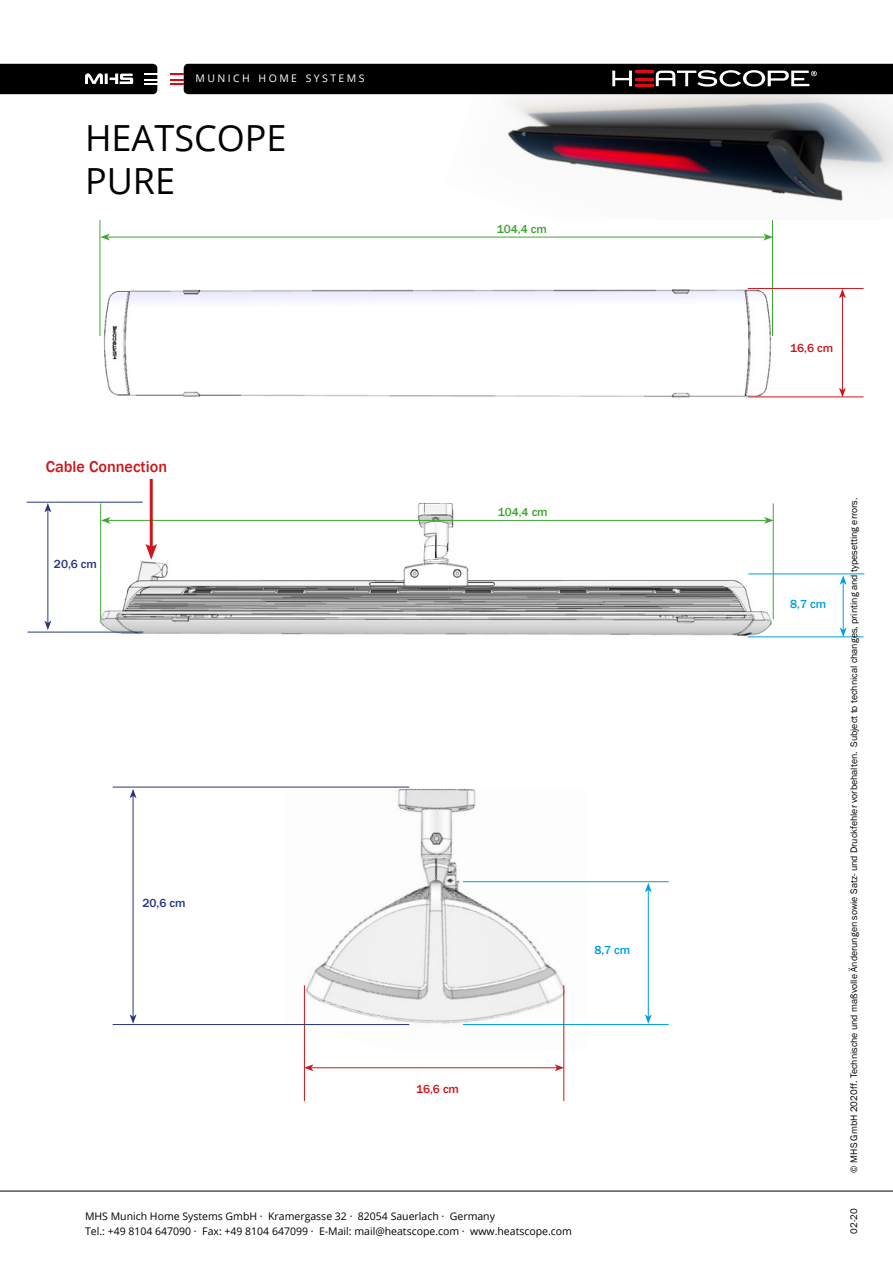
<style>
.page{position:relative;width:893px;height:1263px;background:#fff}
.page>*{position:absolute;margin:0;border:0;box-sizing:border-box;transform-origin:0 0}
.t1{font:36px/43.2px "Open Sans";color:#000}
.t2{font:500 16.2px "Franklin Gothic";color:#cd171a}
.t3{font:500 12px "Franklin Gothic";color:#3fa535}
.t4{font:500 12px "Franklin Gothic";letter-spacing:-.005em;color:#cd171a}
.t5{font:500 12px "Franklin Gothic";color:#283583}
.t6{font:500 12px "Franklin Gothic";color:#009fe3}
.t7{font:10.5px/14.7px "Open Sans";color:#000}
.t8{font:10.5px "Open Sans";letter-spacing:.23em;color:#fff}
.t9{font:9.75px "Franklin Gothic";color:#000}
</style>
<div class="page">
<img style="left:99px;top:220px;width:733px;height:178px">
<img style="left:74px;top:503px;width:714px;height:135px">
<img style="left:443px;top:94px;width:450px;height:107px">
<img style="left:302px;top:789px;width:286px;height:262px">
<hr style="left:100px;top:220px;width:1px;height:116px;background:#3fa535">
<hr style="left:772px;top:220px;width:1px;height:116px;background:#3fa535">
<hr style="left:107px;top:237px;width:659px;height:1px;background:#3fa535">
<svg style="left:100px;top:234px;width:10px;height:7px"></svg>
<svg style="left:763px;top:234px;width:9px;height:7px"></svg>
<hr style="left:748px;top:288px;width:116px;height:1px;background:#cd171a">
<hr style="left:748px;top:396px;width:116px;height:1px;background:#cd171a">
<hr style="left:842px;top:296px;width:1px;height:94px;background:#cd171a">
<svg style="left:839px;top:289px;width:7px;height:9px"></svg>
<svg style="left:839px;top:388px;width:7px;height:9px"></svg>
<hr style="left:100px;top:503px;width:1px;height:116px;background:#3fa535">
<hr style="left:773px;top:503px;width:1px;height:116px;background:#3fa535">
<hr style="left:108px;top:520px;width:658px;height:1px;background:#3fa535">
<svg style="left:101px;top:517px;width:10px;height:7px"></svg>
<svg style="left:764px;top:517px;width:10px;height:7px"></svg>
<hr style="left:748px;top:573px;width:116px;height:1px;background:#009fe3">
<hr style="left:843px;top:582px;width:1px;height:48px;background:#009fe3">
<svg style="left:840px;top:575px;width:7px;height:10px"></svg>
<svg style="left:840px;top:627px;width:7px;height:9px"></svg>
<hr style="left:748px;top:636px;width:116px;height:1px;background:#009fe3">
<hr style="left:463px;top:881px;width:206px;height:1px;background:#009fe3">
<hr style="left:648px;top:890px;width:1px;height:127px;background:#009fe3">
<svg style="left:645px;top:883px;width:7px;height:9px"></svg>
<svg style="left:645px;top:1014px;width:7px;height:10px"></svg>
<hr style="left:463px;top:1024px;width:206px;height:1px;background:#009fe3">
<hr style="left:304px;top:985px;width:1px;height:116px;background:#cd171a">
<hr style="left:563px;top:985px;width:1px;height:116px;background:#cd171a">
<hr style="left:311px;top:1067px;width:246px;height:1px;background:#cd171a">
<svg style="left:304px;top:1064px;width:10px;height:7px"></svg>
<svg style="left:555px;top:1064px;width:9px;height:7px"></svg>
<hr style="left:113px;top:787px;width:296px;height:1px;background:#283583">
<hr style="left:133px;top:796px;width:1px;height:221px;background:#283583">
<svg style="left:130px;top:789px;width:7px;height:9px"></svg>
<svg style="left:130px;top:1014px;width:7px;height:10px"></svg>
<hr style="left:113px;top:1024px;width:296px;height:1px;background:#283583">
<hr style="left:27px;top:502px;width:116px;height:1px;background:#283583">
<hr style="left:47px;top:510px;width:1px;height:113px;background:#283583">
<svg style="left:44px;top:503px;width:7px;height:9px"></svg>
<svg style="left:44px;top:621px;width:7px;height:9px"></svg>
<hr style="left:27px;top:632px;width:116px;height:1px;background:#283583">
<hr style="left:0;top:1191px;width:893px;height:1px;background:#000">
<svg style="left:0;top:64px;width:158px;height:30px;background:#151515"></svg>
<svg style="left:170px;top:64px;width:723px;height:30px;background:#121010"></svg>
<hr style="left:150px;top:479px;width:3px;height:70px;background:#cd171a">
<svg style="left:145px;top:544px;width:12px;height:16px"></svg>
<p class="t8" style="left:196px;top:71px;width:170px">MUNICH HOME SYSTEMS</p>
<h1 class="t1" style="left:85px;top:115px;width:203px">HEATSCOPE<br>PURE</h1>
<h2 class="t2" style="left:46px;top:457px;width:123px">Cable Connection</h2>
<p class="t5" style="left:54px;top:557px;width:45px">20,6 cm</p>
<p class="t5" style="left:142px;top:895px;width:45px">20,6 cm</p>
<p class="t3" style="left:497px;top:222px;width:51px">104,4 cm</p>
<p class="t3" style="left:498px;top:505px;width:51px">104,4 cm</p>
<p class="t4" style="left:416px;top:1082px;width:44px">16,6 cm</p>
<p class="t6" style="left:594px;top:943px;width:37px">8,7 cm</p>
<p class="t4" style="left:790px;top:341px;width:44px">16,6 cm</p>
<p class="t6" style="left:790px;top:596px;width:37px">8,7 cm</p>
<p class="t9" style="left:848px;top:1172px;width:676px;rotate:-90deg">© MHS GmbH 2020ff. Technische und maßvolle Änderungen sowie Satz- und Druckfehler vorbehalten. Subject to technical changes, printing and typesetting errors.</p>
<p class="t7" style="left:85px;top:1208px;width:488px">MHS Munich Home Systems GmbH · Kramergasse 32 · 82054 Sauerlach · Germany<br>Tel.: +49 8104 647090 · Fax: +49 8104 647099 · E-Mail: mail@heatscope.com · www.heatscope.com</p>
<p class="t9" style="left:848px;top:1234px;width:27px;rotate:-90deg">02-20</p>
</div>
